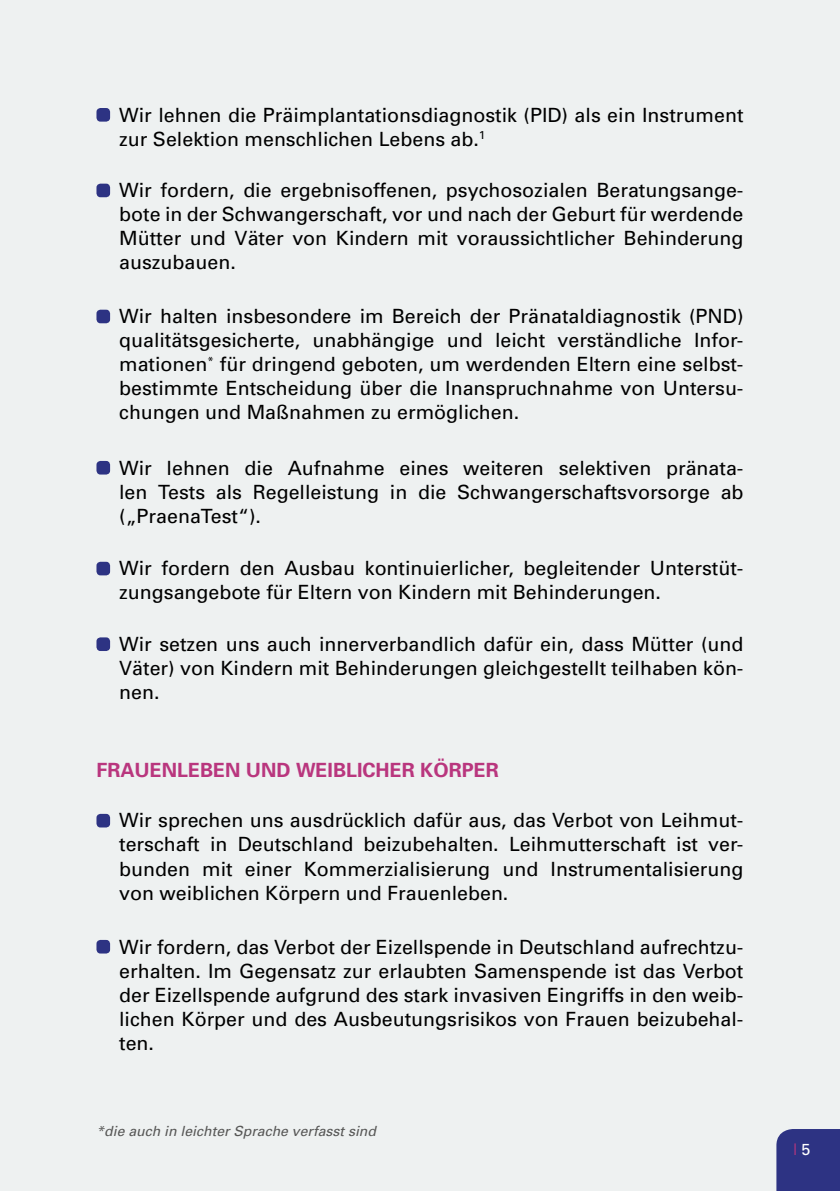
<style>
.page{position:relative;width:840px;height:1191px;background:#fff}
.page>*{position:absolute;margin:0;border:0;box-sizing:border-box;transform-origin:0 0}
.Bullet{font:19.6px/24px "Univers";color:#000;text-align:justify}
.head_02_FORDERUNG{font:700 19.6px "Univers";color:#b9367e}
.t1{font:16px "Univers";color:#b9367e}
.Fußnote{font:italic 14px "Univers";color:#575756}
.s1{color:#fff}
</style>
<div class="page">
<div style="left:0;top:0;width:839px;height:1191px;background:#eef1f1"></div>
<div style="left:776px;top:1129px;width:63px;height:62px;background:#2d3383"></div>
<div style="left:96px;top:108px;width:14px;height:14px;background:#2d3383;border-radius:4px"></div>
<div style="left:96px;top:184px;width:14px;height:13px;background:#2d3383;border-radius:4px"></div>
<div style="left:96px;top:310px;width:14px;height:13px;background:#2d3383;border-radius:4px"></div>
<div style="left:96px;top:461px;width:14px;height:13px;background:#2d3383;border-radius:4px"></div>
<div style="left:96px;top:562px;width:14px;height:13px;background:#2d3383;border-radius:4px"></div>
<div style="left:96px;top:637px;width:14px;height:14px;background:#2d3383;border-radius:4px"></div>
<div style="left:96px;top:814px;width:14px;height:13px;background:#2d3383;border-radius:4px"></div>
<div style="left:96px;top:940px;width:14px;height:13px;background:#2d3383;border-radius:4px"></div>
<p class="Bullet" style="left:119px;top:102px;width:625px">Wir lehnen die Präimplantationsdiagnostik (PID) als ein Instrument zur Selektion menschlichen Lebens ab.<sup>1</sup></p>
<p class="Bullet" style="left:119px;top:178px;width:625px">Wir fordern, die ergebnisoffenen, psychosozialen Beratungsange&shy;bote in der Schwangerschaft, vor und nach der Geburt für werdende Mütter und Väter von Kindern mit voraussichtlicher Behinderung auszubauen.</p>
<p class="Bullet" style="left:119px;top:304px;width:625px">Wir halten insbesondere im Bereich der Pränataldiagnostik (PND) qualitätsgesicherte, unabhängige und leicht verständliche Infor&shy;mationen<sup>*</sup> für dringend geboten, um werdenden Eltern eine selbst&shy;bestimmte Entscheidung über die Inanspruchnahme von Untersu&shy;chungen und Maßnahmen zu ermöglichen.</p>
<p class="Bullet" style="left:119px;top:455px;width:625px">Wir lehnen die Aufnahme eines weiteren selektiven pränata&shy;len Tests als Regelleistung in die Schwangerschaftsvorsorge ab („PraenaTest“).</p>
<p class="Bullet" style="left:119px;top:556px;width:625px">Wir fordern den Ausbau kontinuierlicher, begleitender Unterstüt&shy;zungsangebote für Eltern von Kindern mit Behinderungen.</p>
<p class="Bullet" style="left:119px;top:631px;width:625px">Wir setzen uns auch innerverbandlich dafür ein, dass Mütter (und Väter) von Kindern mit Behinderungen gleichgestellt teilhaben kön&shy;nen.</p>
<p class="head_02_FORDERUNG" style="left:96px;top:757px;width:403px">FRAUENLEBEN UND WEIBLICHER KÖRPER</p>
<p class="Bullet" style="left:119px;top:808px;width:625px">Wir sprechen uns ausdrücklich dafür aus, das Verbot von Leihmut&shy;terschaft in Deutschland beizubehalten. Leihmutterschaft ist ver&shy;bunden mit einer Kommerzialisierung und Instrumentalisierung von weiblichen Körpern und Frauenleben.</p>
<p class="Bullet" style="left:119px;top:934px;width:625px">Wir fordern, das Verbot der Eizellspende in Deutschland aufrechtzu&shy;erhalten. Im Gegensatz zur erlaubten Samenspende ist das Verbot der Eizellspende aufgrund des stark invasiven Eingriffs in den weib&shy;lichen Körper und des Ausbeutungsrisikos von Frauen beizubehal&shy;ten.</p>
<p class="Fußnote" style="left:96px;top:1122px;width:281px">*die auch in leichter Sprache verfasst sind</p>
<p class="t1" style="left:792px;top:1139px;width:19px">| <span class="s1">5</span></p>
</div>
